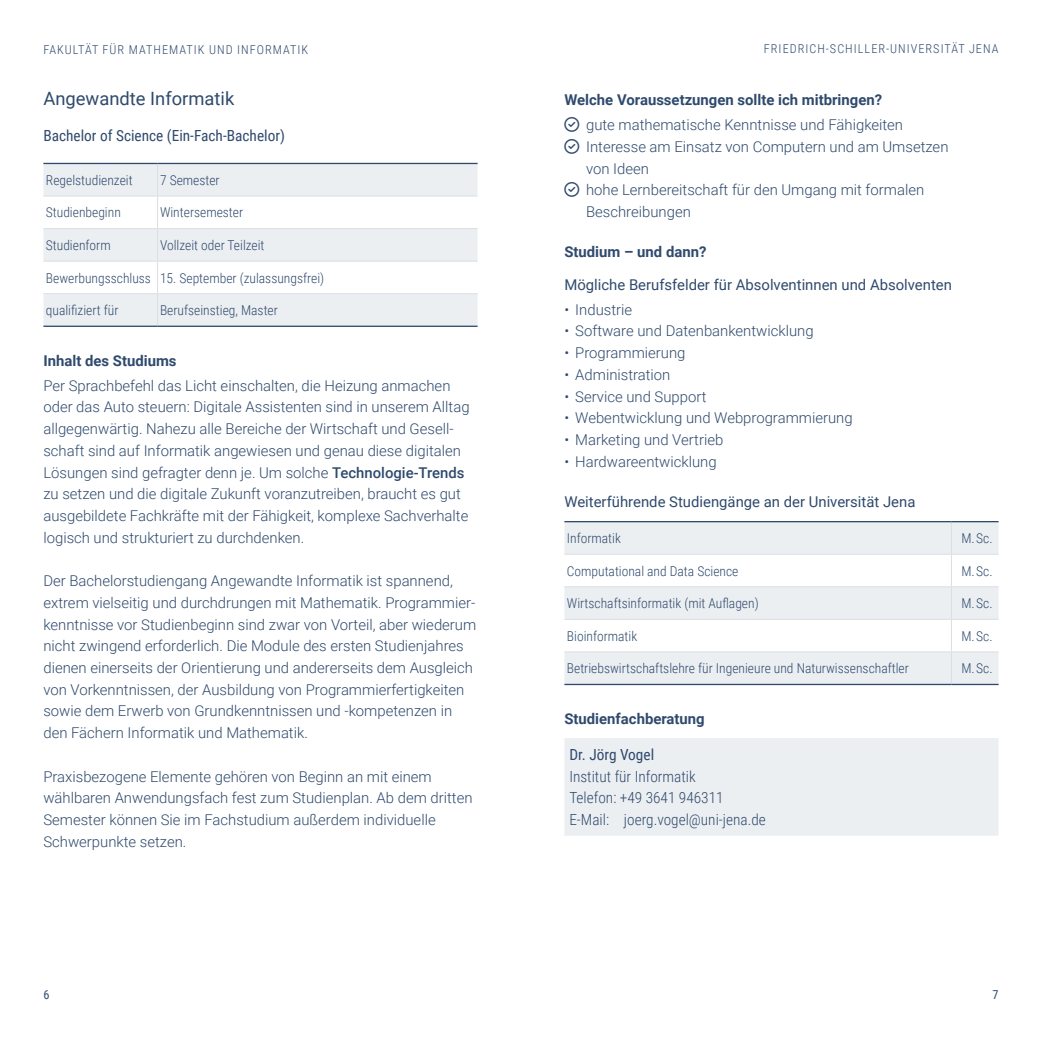
<style>
.page{position:relative;width:1042px;height:1042px;background:#fff}
.page>*{position:absolute;margin:0;border:0;box-sizing:border-box;transform-origin:0 0}
.h3_idx{font:18.38px "Roboto";color:#2f4a6d}
.p_address_4rows{font:300 15.4px/21.7px "Roboto Condensed";color:#2f4a6d}
.p_tagline_single{font:15.4px "Roboto Condensed";color:#2f4a6d}
.t1{font:300 14.88px/21.7px "Roboto";color:#2f4a6d}
.h4_mt_0_75{font:700 14.88px "Roboto";color:#2f4a6d}
.h5_mt_0_5{font:14.88px "Roboto";color:#2f4a6d}
.h5_shifted{font:14.88px "Roboto";color:#2f4a6d}
.t2{font:300 13.65px "Roboto Condensed";color:#2f4a6d}
.t3{font:300 12.25px "Roboto Condensed";letter-spacing:.085em;color:#2f4a6d}
.t4{font:12.25px "Roboto Condensed";color:#2f4a6d}
.s1{font-weight:500}
.s2{font-weight:400}
</style>
<div class="page">
<svg style="left:43px;top:164px;width:434px;height:162px;fill:#eceff2"></svg>
<hr style="left:157px;top:164px;width:1px;height:32px;background:#dadee5">
<hr style="left:157px;top:196px;width:1px;height:32px;background:#dadee5">
<hr style="left:43px;top:228px;width:115px;height:1px;background:#dadee5">
<hr style="left:158px;top:228px;width:319px;height:1px;background:#dadee5">
<hr style="left:157px;top:229px;width:1px;height:32px;background:#dadee5">
<hr style="left:43px;top:261px;width:115px;height:1px;background:#dadee5">
<hr style="left:158px;top:261px;width:319px;height:1px;background:#dadee5">
<hr style="left:157px;top:262px;width:1px;height:31px;background:#dadee5">
<hr style="left:157px;top:294px;width:1px;height:32px;background:#dadee5">
<hr style="left:43px;top:163px;width:115px;height:1px;background:#2f4a6d">
<hr style="left:158px;top:163px;width:319px;height:1px;background:#2f4a6d">
<hr style="left:43px;top:326px;width:115px;height:1px;background:#2f4a6d">
<hr style="left:158px;top:326px;width:319px;height:1px;background:#2f4a6d">
<hr style="left:43px;top:196px;width:115px;height:1px;background:#dadee5">
<hr style="left:158px;top:196px;width:319px;height:1px;background:#dadee5">
<hr style="left:43px;top:293px;width:115px;height:1px;background:#dadee5">
<hr style="left:158px;top:293px;width:319px;height:1px;background:#dadee5">
<div style="left:564px;top:738px;width:434px;height:98px;background:#eceff2"></div>
<svg style="left:564px;top:522px;width:434px;height:162px;fill:#eceff2"></svg>
<hr style="left:951px;top:522px;width:1px;height:32px;background:#dadee5">
<hr style="left:951px;top:555px;width:1px;height:31px;background:#dadee5">
<hr style="left:564px;top:586px;width:387px;height:1px;background:#dadee5">
<hr style="left:951px;top:586px;width:47px;height:1px;background:#dadee5">
<hr style="left:951px;top:587px;width:1px;height:32px;background:#dadee5">
<hr style="left:564px;top:619px;width:387px;height:1px;background:#dadee5">
<hr style="left:951px;top:619px;width:47px;height:1px;background:#dadee5">
<hr style="left:951px;top:620px;width:1px;height:31px;background:#dadee5">
<hr style="left:564px;top:651px;width:387px;height:1px;background:#dadee5">
<hr style="left:951px;top:651px;width:47px;height:1px;background:#dadee5">
<hr style="left:951px;top:652px;width:1px;height:32px;background:#dadee5">
<hr style="left:564px;top:521px;width:387px;height:1px;background:#2f4a6d">
<hr style="left:951px;top:521px;width:47px;height:1px;background:#2f4a6d">
<hr style="left:564px;top:684px;width:387px;height:1px;background:#2f4a6d">
<hr style="left:951px;top:684px;width:47px;height:1px;background:#2f4a6d">
<hr style="left:564px;top:554px;width:387px;height:1px;background:#dadee5">
<hr style="left:951px;top:554px;width:47px;height:1px;background:#dadee5">
<p class="t3" style="left:43px;top:41px;width:14px">Fakult</p>
<p class="t3" style="left:85px;top:41px;width:85px">ät für Mathematik</p>
<p class="t3" style="left:209px;top:41px;width:9px">und</p>
<p class="t3" style="left:237px;top:41px;width:36px">Informatik</p>
<p class="h3_idx" style="left:43px;top:86px;width:192px">Angewandte Informatik</p>
<p class="p_tagline_single" style="left:43px;top:125px;width:243px">Bachelor of Science (Ein-Fach-Bachelor)</p>
<p class="t2" style="left:46px;top:170px;width:88px">Regelstudienzeit</p>
<p class="t2" style="left:160px;top:170px;width:61px">7 Semester</p>
<p class="t2" style="left:46px;top:203px;width:76px">Studienbeginn</p>
<p class="t2" style="left:160px;top:203px;width:85px">Wintersemester</p>
<p class="t2" style="left:46px;top:235px;width:66px">Studienform</p>
<p class="t2" style="left:160px;top:235px;width:106px">Vollzeit oder Teilzeit</p>
<p class="t2" style="left:46px;top:268px;width:107px">Bewerbungsschluss</p>
<p class="t2" style="left:160px;top:268px;width:166px">15. September (zulassungsfrei)</p>
<p class="t2" style="left:46px;top:300px;width:74px">qualifiziert für</p>
<p class="t2" style="left:160px;top:300px;width:119px">Berufseinstieg, Master</p>
<p class="h4_mt_0_75" style="left:43px;top:350px;width:135px">Inhalt des Studiums</p>
<p class="t1" style="left:43px;top:374px;width:428px">Per Sprachbefehl das Licht einschalten, die Heizung anmachen oder das Auto steuern: Digitale Assistenten sind in unserem Alltag allgegenwärtig. Nahezu alle Bereiche der Wirtschaft und Gesell&shy;schaft sind auf Informatik angewiesen und genau diese digitalen Lösungen sind gefragter denn je. Um solche <span class="s1">Technologie-Trends </span>zu setzen und die digitale Zukunft voranzutreiben, braucht es gut ausgebildete Fachkräfte mit der Fähigkeit, komplexe Sachverhalte logisch und strukturiert zu durchdenken.</p>
<p class="t1" style="left:43px;top:569px;width:434px">Der Bachelorstudiengang Angewandte Informatik ist spannend, extrem vielseitig und durchdrungen mit Mathematik. Programmier&shy;kenntnisse vor Studienbeginn sind zwar von Vorteil, aber wiederum nicht zwingend erforderlich. Die Module des ersten Studienjahres dienen einerseits der Orientierung und andererseits dem Ausgleich von Vorkenntnissen, der Ausbildung von Programmierfertigkeiten sowie dem Erwerb von Grundkenntnissen und -kompetenzen in den Fächern Informatik und Mathematik.</p>
<p class="t1" style="left:43px;top:765px;width:431px">Praxisbezogene Elemente gehören von Beginn an mit einem wählbaren Anwendungsfach fest zum Studienplan. Ab dem dritten Semester können Sie im Fachstudium außerdem individuelle Schwerpunkte setzen.</p>
<p class="t3" style="left:764px;top:40px;width:236px">FRIEDRICH-SCHILLER-UNIVERSITÄT JENA</p>
<h4 class="h4_mt_0_75" style="left:564px;top:89px;width:319px">Welche Voraussetzungen sollte ich mitbringen?</h4>
<p class="t1" style="left:586px;top:114px;width:318px">gute mathematische Kenntnisse und Fähigkeiten</p>
<p class="t1" style="left:586px;top:135px;width:364px">Interesse am Einsatz von Computern und am Umsetzen von Ideen</p>
<p class="t1" style="left:586px;top:179px;width:340px">hohe Lernbereitschaft für den Umgang mit formalen<br>Beschreibungen</p>
<h4 class="h4_mt_0_75" style="left:564px;top:241px;width:143px">Studium – und dann?</h4>
<p class="h5_mt_0_5" style="left:564px;top:274px;width:389px">Mögliche Berufsfelder für Absolventinnen und Absolventen</p>
<p class="t1" style="left:564px;top:298px;width:69px">• Industrie</p>
<p class="t1" style="left:564px;top:320px;width:251px">• Software und Datenbankentwicklung</p>
<p class="t1" style="left:564px;top:341px;width:123px">• Programmierung</p>
<p class="t1" style="left:564px;top:363px;width:108px">• Administration</p>
<p class="t1" style="left:564px;top:385px;width:144px">• Service und Support</p>
<p class="t1" style="left:564px;top:407px;width:290px">• Webentwicklung und Webprogrammierung</p>
<p class="t1" style="left:564px;top:428px;width:160px">• Marketing und Vertrieb</p>
<p class="t1" style="left:564px;top:450px;width:154px">• Hardwareentwicklung</p>
<p class="h5_shifted" style="left:564px;top:492px;width:353px">Weiterführende Studiengänge an der Universität Jena</p>
<p class="t2" style="left:567px;top:529px;width:56px">Informatik</p>
<p class="t2" style="left:961px;top:529px;width:33px">M. Sc.</p>
<p class="t2" style="left:567px;top:561px;width:173px">Computational and Data Science</p>
<p class="t2" style="left:961px;top:561px;width:33px">M. Sc.</p>
<p class="t2" style="left:567px;top:594px;width:193px">Wirtschaftsinformatik (mit Auflagen)</p>
<p class="t2" style="left:961px;top:594px;width:33px">M. Sc.</p>
<p class="t2" style="left:567px;top:626px;width:72px">Bioinformatik</p>
<p class="t2" style="left:961px;top:626px;width:33px">M. Sc.</p>
<p class="t2" style="left:567px;top:659px;width:343px">Betriebswirtschaftslehre für Ingenieure und Naturwissenschaftler</p>
<p class="t2" style="left:961px;top:659px;width:33px">M. Sc.</p>
<p class="h4_mt_0_75" style="left:564px;top:708px;width:142px">Studienfachberatung</p>
<p class="p_address_4rows" style="left:569px;top:743px;width:198px"><span class="s2">Dr. Jörg Vogel<br></span>Institut für Informatik<br>Telefon: +49 3641 946311<br>E-Mail: joerg.vogel@uni-jena.de</p>
<p class="t4" style="left:43px;top:985px;width:8px">6</p>
<p class="t4" style="left:992px;top:985px;width:8px">7</p>
</div>
